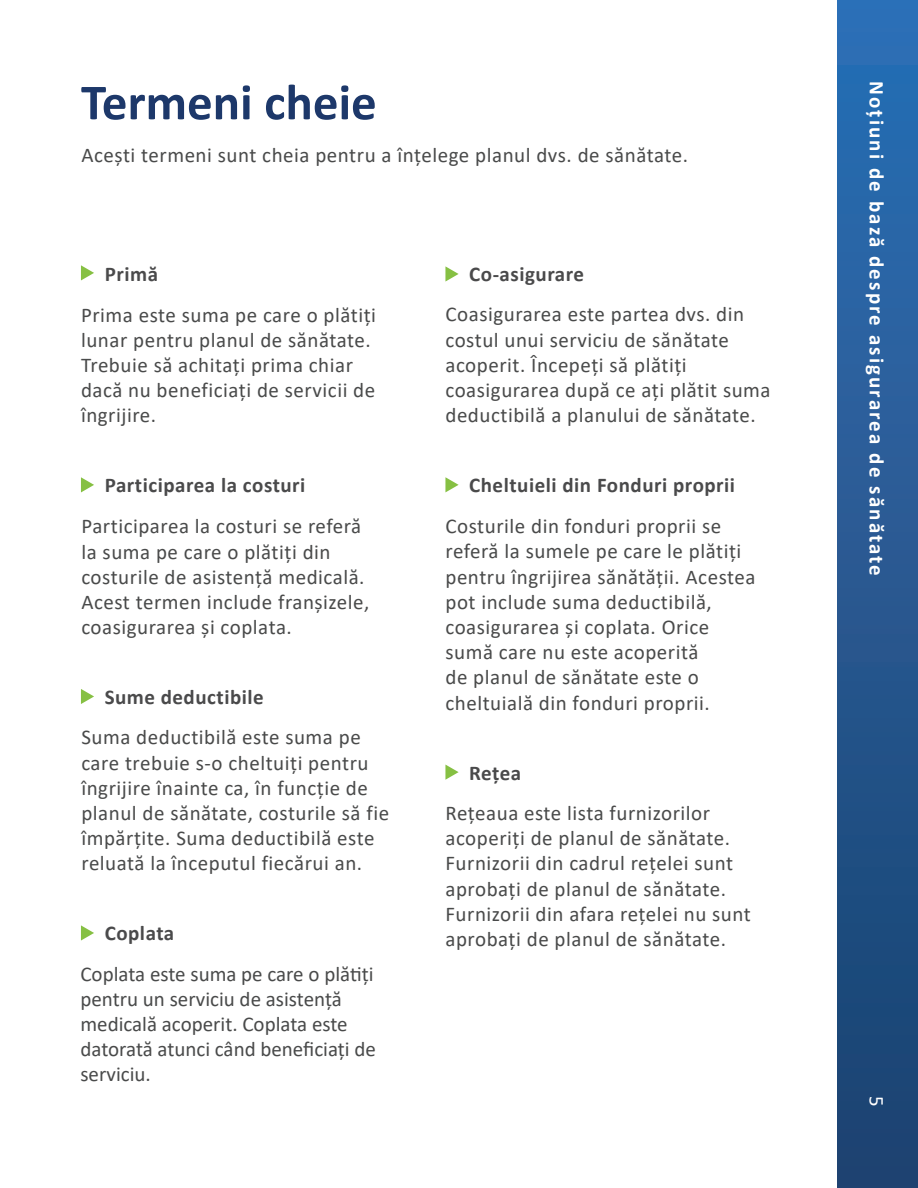
<style>
.page{position:relative;width:918px;height:1188px;background:#fff}
.page>*{position:absolute;margin:0;border:0;box-sizing:border-box;transform-origin:0 0}
.t1{font:700 51px "Calibri";color:#1d386a}
.t2{font:21px/25.2px "Calibri";letter-spacing:.025em;color:#494a4a}
.t3{font:21px/25.2px "Calibri";color:#494a4a}
.t4{font:700 21px "Calibri";letter-spacing:.025em;color:#4a4a4b}
.t5{font:700 21px "Calibri";letter-spacing:.1em;color:#fff}
.t6{font:21px "Calibri";color:#fff}
</style>
<div class="page">
<div style="left:837px;top:0;width:81px;height:1188px;background:linear-gradient(to bottom,#2d6fb5,#1c416e)"></div>
<svg style="left:81px;top:265px;width:13px;height:15px"></svg>
<svg style="left:445px;top:266px;width:14px;height:16px"></svg>
<svg style="left:445px;top:477px;width:14px;height:15px"></svg>
<svg style="left:445px;top:765px;width:14px;height:15px"></svg>
<svg style="left:81px;top:477px;width:13px;height:15px"></svg>
<svg style="left:81px;top:689px;width:13px;height:15px"></svg>
<svg style="left:81px;top:925px;width:13px;height:16px"></svg>
<p class="t1" style="left:81px;top:66px;width:297px">Termeni cheie</p>
<p class="t2" style="left:81px;top:142px;width:608px">Acești termeni sunt cheia pentru a înțelege planul dvs. de sănătate.</p>
<p class="t4" style="left:105px;top:259px;width:55px">Primă</p>
<p class="t2" style="left:81px;top:301px;width:297px">Prima este suma pe care o plătiți lunar pentru planul de sănătate.<br>Trebuie să achitați prima chiar dacă nu beneficiați de servicii de îngrijire.</p>
<p class="t4" style="left:105px;top:470px;width:202px">Participarea la costuri</p>
<p class="t2" style="left:81px;top:513px;width:290px">Participarea la costuri se referă la suma pe care o plătiți din costurile de asistență medicală.<br>Acest termen include franșizele, coasigurarea și coplata.</p>
<p class="t4" style="left:105px;top:682px;width:161px">Sume deductibile</p>
<p class="t2" style="left:81px;top:724px;width:309px">Suma deductibilă este suma pe care trebuie s-o cheltuiți pentru îngrijire înainte ca, în funcție de planul de sănătate, costurile să fie împărțite. Suma deductibilă este reluată la începutul fiecărui an.</p>
<p class="t4" style="left:105px;top:918px;width:71px">Coplata</p>
<p class="t3" style="left:80px;top:961px;width:297px">Coplata este suma pe care o plătiți pentru un serviciu de asistență medicală acoperit. Coplata este datorată atunci când beneficiați de serviciu.</p>
<p class="t4" style="left:469px;top:259px;width:116px">Co-asigurare</p>
<p class="t2" style="left:445px;top:301px;width:327px">Coasigurarea este partea dvs. din costul unui serviciu de sănătate acoperit. Începeți să plătiți coasigurarea după ce ați plătit suma deductibilă a planului de sănătate.</p>
<p class="t4" style="left:469px;top:470px;width:267px">Cheltuieli din Fonduri proprii</p>
<p class="t2" style="left:445px;top:513px;width:312px">Costurile din fonduri proprii se referă la sumele pe care le plătiți pentru îngrijirea sănătății. Acestea pot include suma deductibilă, coasigurarea și coplata. Orice sumă care nu este acoperită<br>de planul de sănătate este o cheltuială din fonduri proprii.</p>
<p class="t4" style="left:469px;top:758px;width:54px">Rețea</p>
<p class="t2" style="left:445px;top:800px;width:307px">Rețeaua este lista furnizorilor acoperiți de planul de sănătate.<br>Furnizorii din cadrul rețelei sunt aprobați de planul de sănătate.<br>Furnizorii din afara rețelei nu sunt aprobați de planul de sănătate.</p>
<p class="t5" style="left:892px;top:81px;width:496px;rotate:90deg">Noțiuni de bază despre asigurarea de sănătate</p>
<p class="t6" style="left:891px;top:1096px;width:12px;rotate:90deg">5</p>
</div>
